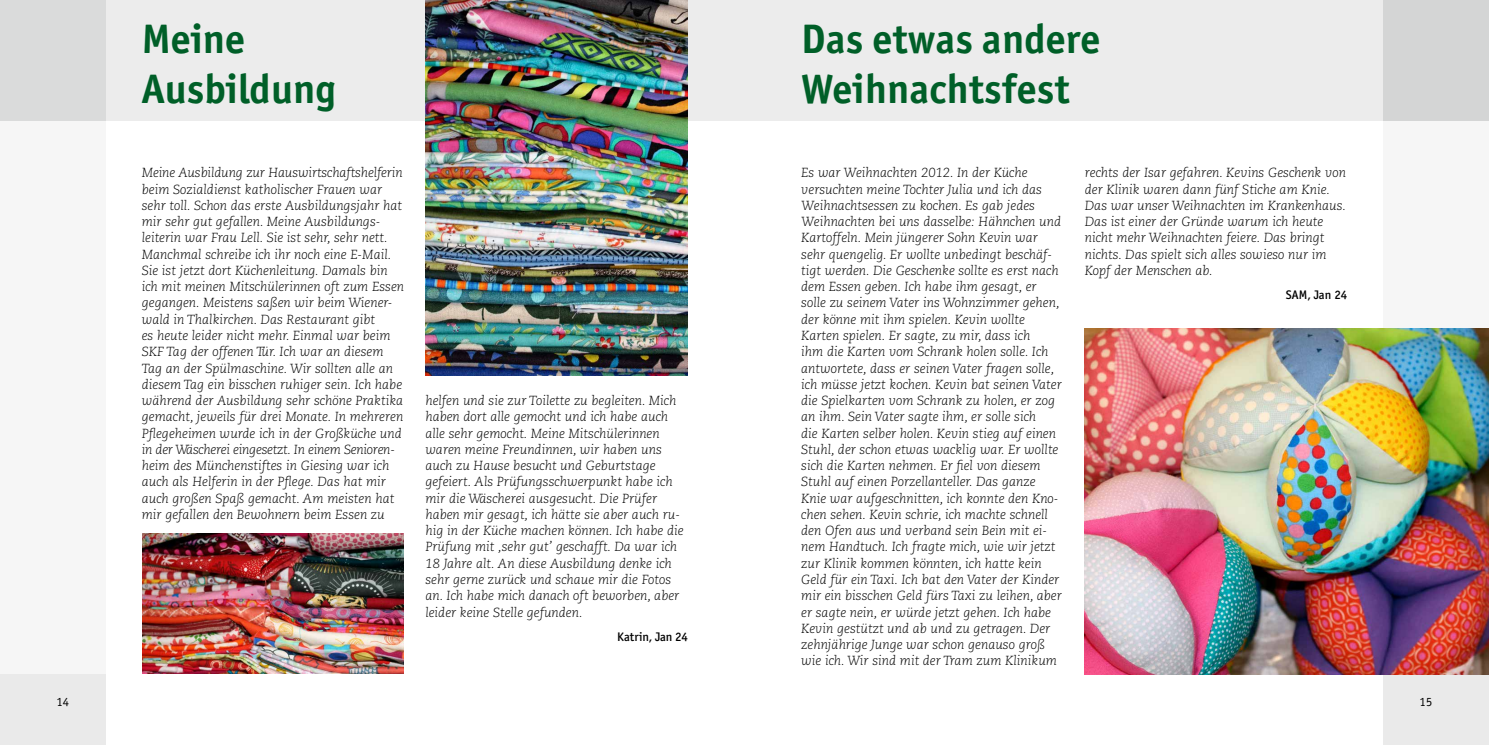
<style>
.page{position:relative;width:1489px;height:745px;background:#fff}
.page>*{position:absolute;margin:0;border:0;box-sizing:border-box;transform-origin:0 0}
.t1{font:700 41.25px/49.5px "Officina Sans ITC Pro";letter-spacing:.005em;color:#005f28}
.t2{font:italic 300 13.12px/16.2px "Caecilia LT Pro 46";color:#000}
.t3{font:500 12.5px "Officina Sans ITC Pro";color:#000}
.t4{font:12.5px "Officina Sans ITC Pro";color:#000}
</style>
<div class="page">
<div style="left:1382px;top:0;width:106px;height:744px;background:#f6f6f6"></div>
<div style="left:0;top:0;width:1488px;height:121px;background:#ececec"></div>
<div style="left:1382px;top:0;width:106px;height:120px;background:#d4d5d5"></div>
<div style="left:0;top:0;width:106px;height:744px;background:#f6f6f6"></div>
<div style="left:1382px;top:673px;width:106px;height:71px;background:#eaeaea"></div>
<div style="left:0;top:0;width:106px;height:121px;background:#dadbdb"></div>
<div style="left:0;top:673px;width:106px;height:71px;background:#eaeaea"></div>
<img style="left:142px;top:533px;width:261px;height:140px">
<img style="left:426px;top:0;width:261px;height:375px">
<img style="left:1084px;top:328px;width:404px;height:345px">
<h1 class="t1" style="left:142px;top:14px;width:196px">Meine<br>Ausbildung</h1>
<p class="t2" style="left:142px;top:164px;width:264px">Meine Ausbildung zur Hauswirtschaftshelferin beim Sozialdienst katholischer Frauen war sehr toll. Schon das erste Ausbildungsjahr hat mir sehr gut gefallen. Meine Ausbildungs&shy;leiterin war Frau Lell. Sie ist sehr, sehr nett.<br>Manchmal schreibe ich ihr noch eine E-Mail.<br>Sie ist jetzt dort Küchenleitung. Damals bin ich mit meinen Mitschülerinnen oft zum Essen gegangen. Meistens saßen wir beim Wiener&shy;wald in Thalkirchen. Das Restaurant gibt<br>es heute leider nicht mehr. Einmal war beim SKF Tag der offenen Tür. Ich war an diesem Tag an der Spülmaschine. Wir sollten alle an diesem Tag ein bisschen ruhiger sein. Ich habe während der Ausbildung sehr schöne Praktika gemacht, jeweils für drei Monate. In mehreren Pflegeheimen wurde ich in der Großküche und in der Wäscherei eingesetzt. In einem Senioren&shy;heim des Münchenstiftes in Giesing war ich auch als Helferin in der Pflege. Das hat mir auch großen Spaß gemacht. Am meisten hat mir gefallen den Bewohnern beim Essen zu</p>
<p class="t2" style="left:425px;top:392px;width:260px">helfen und sie zur Toilette zu begleiten. Mich haben dort alle gemocht und ich habe auch alle sehr gemocht. Meine Mitschülerinnen waren meine Freundinnen, wir haben uns auch zu Hause besucht und Geburtstage gefeiert. Als Prüfungsschwerpunkt habe ich mir die Wäscherei ausgesucht. Die Prüfer haben mir gesagt, ich hätte sie aber auch ru&shy;hig in der Küche machen können. Ich habe die Prüfung mit ‚sehr gut’ geschafft. Da war ich 18 Jahre alt. An diese Ausbildung denke ich sehr gerne zurück und schaue mir die Fotos an. Ich habe mich danach oft beworben, aber leider keine Stelle gefunden.</p>
<p class="t3" style="left:617px;top:628px;width:72px">Katrin, Jan 24</p>
<h1 class="t1" style="left:801px;top:14px;width:301px">Das etwas andere<br>Weihnachtsfest</h1>
<p class="t2" style="left:801px;top:164px;width:262px">Es war Weihnachten 2012. In der Küche versuchten meine Tochter Julia und ich das Weihnachtsessen zu kochen. Es gab jedes Weihnachten bei uns dasselbe: Hähnchen und Kartoffeln. Mein jüngerer Sohn Kevin war sehr quengelig. Er wollte unbedingt beschäf&shy;tigt werden. Die Geschenke sollte es erst nach dem Essen geben. Ich habe ihm gesagt, er solle zu seinem Vater ins Wohnzimmer gehen, der könne mit ihm spielen. Kevin wollte Karten spielen. Er sagte, zu mir, dass ich<br>ihm die Karten vom Schrank holen solle. Ich antwortete, dass er seinen Vater fragen solle, ich müsse jetzt kochen. Kevin bat seinen Vater die Spielkarten vom Schrank zu holen, er zog an ihm. Sein Vater sagte ihm, er solle sich<br>die Karten selber holen. Kevin stieg auf einen Stuhl, der schon etwas wacklig war. Er wollte sich die Karten nehmen. Er fiel von diesem Stuhl auf einen Porzellanteller. Das ganze Knie war aufgeschnitten, ich konnte den Kno&shy;chen sehen. Kevin schrie, ich machte schnell den Ofen aus und verband sein Bein mit ei&shy;nem Handtuch. Ich fragte mich, wie wir jetzt zur Klinik kommen könnten, ich hatte kein Geld für ein Taxi. Ich bat den Vater der Kinder mir ein bisschen Geld fürs Taxi zu leihen, aber er sagte nein, er würde jetzt gehen. Ich habe Kevin gestützt und ab und zu getragen. Der zehnjährige Junge war schon genauso groß wie ich. Wir sind mit der Tram zum Klinikum</p>
<p class="t2" style="left:1084px;top:164px;width:263px">rechts der Isar gefahren. Kevins Geschenk von der Klinik waren dann fünf Stiche am Knie.<br>Das war unser Weihnachten im Krankenhaus.<br>Das ist einer der Gründe warum ich heute nicht mehr Weihnachten feiere. Das bringt nichts. Das spielt sich alles sowieso nur im Kopf der Menschen ab.</p>
<p class="t3" style="left:1285px;top:287px;width:63px">SAM, Jan 24</p>
<p class="t4" style="left:56px;top:694px;width:14px">14</p>
<p class="t4" style="left:1419px;top:694px;width:14px">15</p>
</div>
